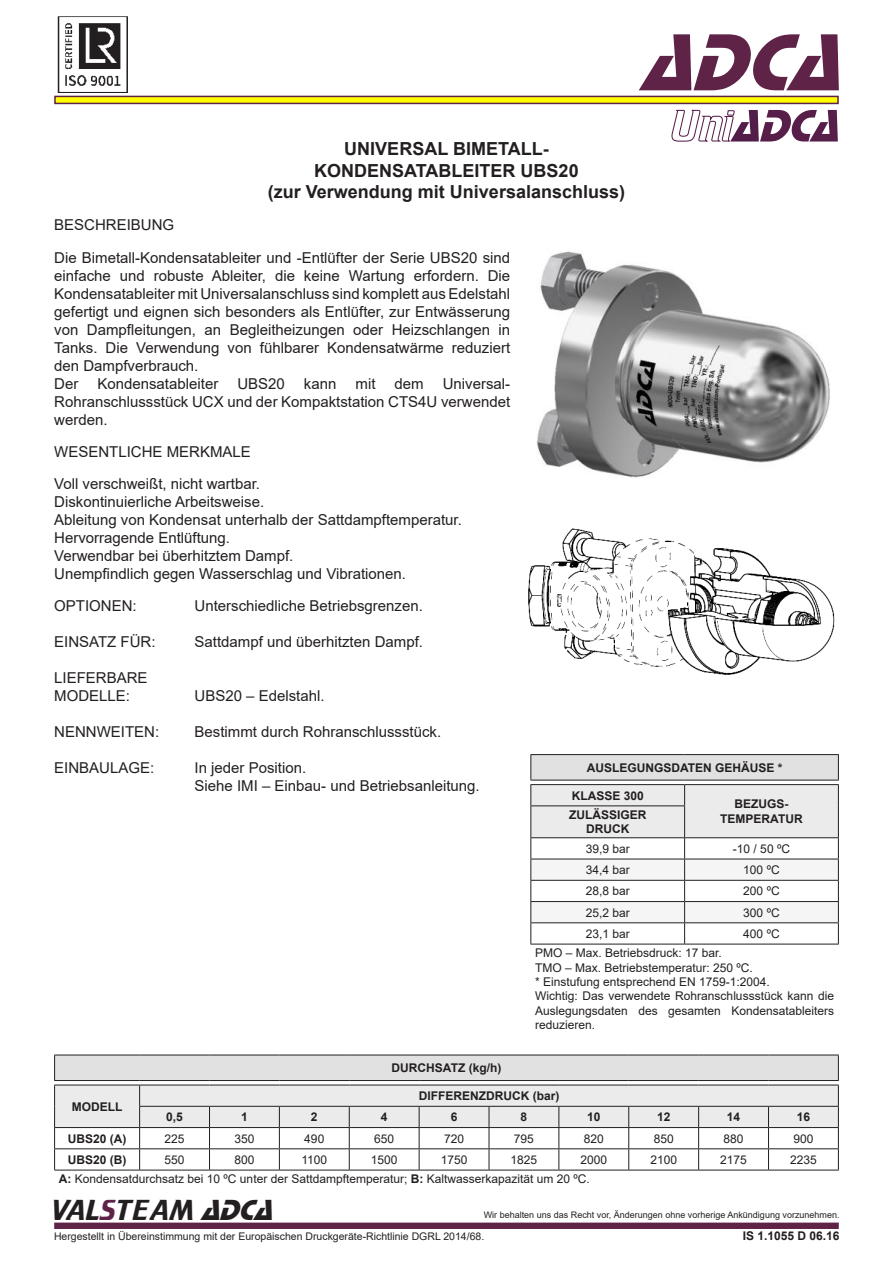
<style>
.page{position:relative;width:893px;height:1263px;background:#fff}
.page>*{position:absolute;margin:0;border:0;box-sizing:border-box;transform-origin:0 0}
.t1{font:italic 84px "Stop D";color:#5f2348}
.t2{font:30px "Trekker";color:#231f20}
.t3{font:700 18px/21.6px "Arial";color:#231f20;text-align:center}
.t4{font:15px/18px "Arial";color:#231f20}
.t5{font:12px/14.4px "Arial";color:#231f20}
.t6{font:700 12px "Arial";color:#231f20}
.t7{font:10.5px "Arial";color:#231f20}
.t8{font:9px "Arial";color:#231f20}
.s1{font-weight:700}
.s2{color:#5f2348}
.s3{font-family:"Stop D";font-style:italic}
</style>
<div class="page">
<svg style="left:54px;top:96px;width:785px;height:8px;background:#ccb916"></svg>
<div style="left:54px;top:1222px;width:785px;height:7px;background:#5f2348;border:2px solid #5f2348"></div>
<img style="left:57px;top:16px;width:71px;height:76px">
<svg style="left:671px;top:109px;width:167px;height:33px"></svg>
<hr style="left:530px;top:754px;width:155px;height:1px;background:#231f20">
<hr style="left:685px;top:754px;width:154px;height:1px;background:#231f20">
<svg style="left:530px;top:755px;width:309px;height:189px"></svg>
<hr style="left:530px;top:944px;width:155px;height:1px;background:#231f20">
<hr style="left:685px;top:944px;width:154px;height:1px;background:#231f20">
<img style="left:536px;top:251px;width:294px;height:227px">
<img style="left:528px;top:528px;width:307px;height:147px">
<hr style="left:54px;top:1170px;width:86px;height:1px;background:#231f20">
<hr style="left:140px;top:1170px;width:69px;height:1px;background:#231f20">
<hr style="left:209px;top:1170px;width:70px;height:1px;background:#231f20">
<hr style="left:279px;top:1170px;width:70px;height:1px;background:#231f20">
<hr style="left:349px;top:1170px;width:70px;height:1px;background:#231f20">
<hr style="left:419px;top:1170px;width:70px;height:1px;background:#231f20">
<hr style="left:489px;top:1170px;width:70px;height:1px;background:#231f20">
<hr style="left:559px;top:1170px;width:70px;height:1px;background:#231f20">
<hr style="left:629px;top:1170px;width:70px;height:1px;background:#231f20">
<hr style="left:699px;top:1170px;width:69px;height:1px;background:#231f20">
<hr style="left:768px;top:1170px;width:71px;height:1px;background:#231f20">
<svg style="left:54px;top:1055px;width:785px;height:115px"></svg>
<hr style="left:140px;top:1127px;width:69px;height:1px;background:#231f20">
<h1 class="t1" style="left:640px;top:12px;width:199px">ADCA</h1>
<p class="t4" style="left:54px;top:216px;width:122px">BESCHREIBUNG</p>
<p class="t3" style="left:268px;top:139px;width:359px">UNIVERSAL BIMETALL-<br>KONDENSATABLEITER UBS20<br>(zur Verwendung mit Universalanschluss)</p>
<p class="t4" style="left:54px;top:250px;width:458px">Die Bimetall-Kondensatableiter und -Entlüfter der Serie UBS20 sind einfache und robuste Ableiter, die keine Wartung erfordern. Die Kondensatableiter mit Universalanschluss sind komplett aus Edelstahl gefertigt und eignen sich besonders als Entlüfter, zur Entwässerung von Dampfleitungen, an Begleitheizungen oder Heizschlangen in Tanks. Die Verwendung von fühlbarer Kondensatwärme reduziert den Dampfverbrauch.<br>Der</p>
<p class="t4" style="left:97px;top:376px;width:122px">Kondensatableiter</p>
<p class="t4" style="left:237px;top:376px;width:49px">UBS20</p>
<p class="t4" style="left:304px;top:376px;width:34px">kann</p>
<p class="t4" style="left:355px;top:376px;width:21px">mit</p>
<p class="t4" style="left:395px;top:376px;width:31px">dem</p>
<p class="t4" style="left:54px;top:376px;width:458px;text-align:justify;text-indent:389px">Universal-Rohranschlussstück UCX und der Kompaktstation CTS4U verwendet werden.</p>
<p class="t4" style="left:54px;top:442px;width:198px">WESENTLICHE MERKMALE</p>
<p class="t4" style="left:54px;top:476px;width:409px">Voll verschweißt, nicht wartbar.<br>Diskontinuierliche Arbeitsweise.<br>Ableitung von Kondensat unterhalb der Sattdampftemperatur.<br>Hervorragende Entlüftung.<br>Verwendbar bei überhitztem Dampf.<br>Unempfindlich gegen Wasserschlag und Vibrationen.</p>
<p class="t4" style="left:54px;top:598px;width:84px">OPTIONEN:</p>
<p class="t4" style="left:54px;top:634px;width:103px">EINSATZ FÜR:</p>
<p class="t4" style="left:54px;top:670px;width:95px">LIEFERBARE<br>MODELLE:</p>
<p class="t4" style="left:54px;top:724px;width:106px">NENNWEITEN:</p>
<p class="t4" style="left:54px;top:760px;width:102px">EINBAULAGE:</p>
<p class="t4" style="left:195px;top:598px;width:230px">Unterschiedliche Betriebsgrenzen.</p>
<p class="t4" style="left:195px;top:634px;width:230px">Sattdampf und überhitzten Dampf.</p>
<p class="t4" style="left:195px;top:688px;width:132px">UBS20 – Edelstahl.</p>
<p class="t4" style="left:195px;top:724px;width:248px">Bestimmt durch Rohranschlussstück.</p>
<p class="t4" style="left:195px;top:760px;width:287px">In jeder Position.<br>Siehe IMI – Einbau- und Betriebsanleitung.</p>
<p class="t6" style="left:587px;top:763px;width:197px">AUSLEGUNGSDATEN GEHÄUSE *</p>
<p class="t6" style="left:572px;top:791px;width:74px">KLASSE 300</p>
<p class="t6" style="left:734px;top:800px;width:55px">BEZUGS-</p>
<p class="t6" style="left:569px;top:810px;width:79px">ZULÄSSIGER</p>
<p class="t6" style="left:720px;top:814px;width:84px">TEMPERATUR</p>
<p class="t6" style="left:586px;top:825px;width:45px">DRUCK</p>
<p class="t5" style="left:586px;top:842px;width:46px">39,9 bar</p>
<p class="t5" style="left:733px;top:842px;width:59px">-10 / 50 ºC</p>
<p class="t5" style="left:586px;top:864px;width:46px">34,4 bar</p>
<p class="t5" style="left:743px;top:864px;width:38px">100 ºC</p>
<p class="t5" style="left:586px;top:885px;width:46px">28,8 bar</p>
<p class="t5" style="left:743px;top:885px;width:38px">200 ºC</p>
<p class="t5" style="left:586px;top:906px;width:46px">25,2 bar</p>
<p class="t5" style="left:743px;top:906px;width:38px">300 ºC</p>
<p class="t5" style="left:586px;top:927px;width:46px">23,1 bar</p>
<p class="t5" style="left:743px;top:927px;width:38px">400 ºC</p>
<p class="t5" style="left:535px;top:947px;width:301px">PMO – Max. Betriebsdruck: 17 bar.<br>TMO – Max. Betriebstemperatur: 250 ºC.<br>* Einstufung entsprechend EN 1759-1:2004.<br>Wichtig: Das verwendete Rohranschlussstück kann die Auslegungsdaten des gesamten Kondensatableiters reduzieren.</p>
<p class="t6" style="left:72px;top:1102px;width:52px">MODELL</p>
<p class="t6" style="left:392px;top:1063px;width:111px">DURCHSATZ (kg/h)</p>
<p class="t6" style="left:419px;top:1091px;width:142px">DIFFERENZDRUCK (bar)</p>
<p class="t6" style="left:166px;top:1112px;width:18px">0,5</p>
<p class="t6" style="left:241px;top:1112px;width:8px">1</p>
<p class="t6" style="left:311px;top:1112px;width:8px">2</p>
<p class="t6" style="left:381px;top:1112px;width:8px">4</p>
<p class="t6" style="left:451px;top:1112px;width:8px">6</p>
<p class="t6" style="left:521px;top:1112px;width:8px">8</p>
<p class="t6" style="left:587px;top:1112px;width:15px">10</p>
<p class="t6" style="left:657px;top:1112px;width:15px">12</p>
<p class="t6" style="left:727px;top:1112px;width:15px">14</p>
<p class="t6" style="left:797px;top:1112px;width:15px">16</p>
<p class="t6" style="left:68px;top:1134px;width:60px">UBS20 (A)</p>
<p class="t5" style="left:165px;top:1132px;width:22px">225</p>
<p class="t5" style="left:234px;top:1132px;width:22px">350</p>
<p class="t5" style="left:304px;top:1132px;width:22px">490</p>
<p class="t5" style="left:374px;top:1132px;width:22px">650</p>
<p class="t5" style="left:444px;top:1132px;width:22px">720</p>
<p class="t5" style="left:514px;top:1132px;width:22px">795</p>
<p class="t5" style="left:584px;top:1132px;width:22px">820</p>
<p class="t5" style="left:654px;top:1132px;width:22px">850</p>
<p class="t5" style="left:724px;top:1132px;width:22px">880</p>
<p class="t5" style="left:793px;top:1132px;width:22px">900</p>
<p class="t6" style="left:68px;top:1155px;width:60px">UBS20 (B)</p>
<p class="t5" style="left:165px;top:1153px;width:22px">550</p>
<p class="t5" style="left:234px;top:1153px;width:22px">800</p>
<p class="t5" style="left:301px;top:1153px;width:27px">1100</p>
<p class="t5" style="left:371px;top:1153px;width:28px">1500</p>
<p class="t5" style="left:441px;top:1153px;width:28px">1750</p>
<p class="t5" style="left:511px;top:1153px;width:28px">1825</p>
<p class="t5" style="left:580px;top:1153px;width:28px">2000</p>
<p class="t5" style="left:650px;top:1153px;width:28px">2100</p>
<p class="t5" style="left:720px;top:1153px;width:28px">2175</p>
<p class="t5" style="left:790px;top:1153px;width:28px">2235</p>
<p class="t5" style="left:59px;top:1173px;width:533px"><span class="s1">A:</span> Kondensatdurchsatz bei 10 ºC unter der Sattdampftemperatur; <span class="s1">B:</span> Kaltwasserkapazität um 20 ºC.</p>
<h2 class="t2" style="left:51px;top:1192px;width:222px">VAL<span class="s2">S</span>TEAM <span class="s3">ADCA</span></h2>
<p class="t8" style="left:484px;top:1211px;width:357px">Wir behalten uns das Recht vor, Änderungen ohne vorherige Ankündigung vorzunehmen.</p>
<p class="t7" style="left:54px;top:1229px;width:432px">Hergestellt in Übereinstimmung mit der Europäischen Druckgeräte-Richtlinie DGRL 2014/68.</p>
<p class="t6" style="left:743px;top:1231px;width:98px">IS 1.1055 D 06.16</p>
</div>
